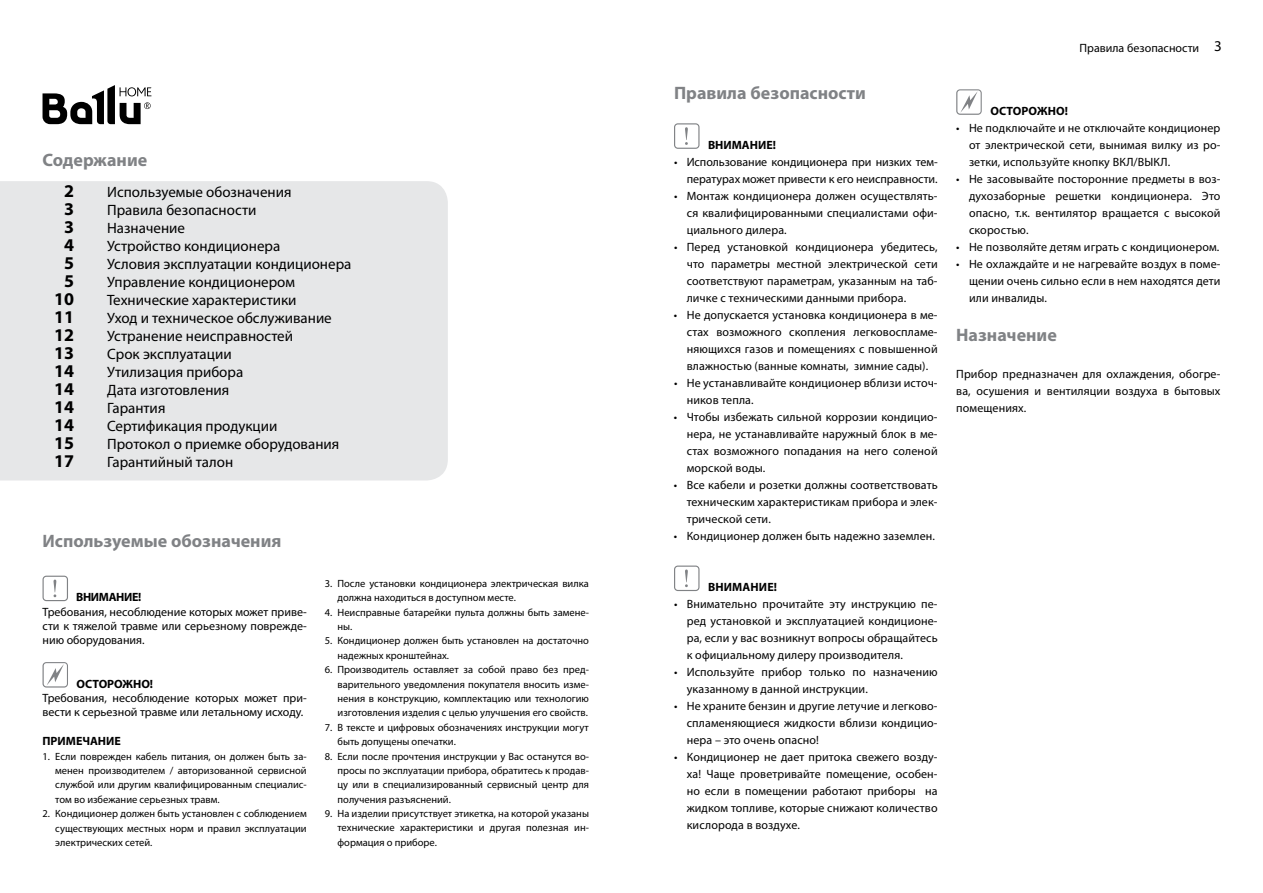
<style>
.page{position:relative;width:1263px;height:893px;background:#fff}
.page>*{position:absolute;margin:0;border:0;box-sizing:border-box;transform-origin:0 0}
.t1{font:700 18px "Myriad Pro";color:#808285}
.t2{font:700 18px "Myriad Pro";color:#000}
.t3{font:15px "Myriad Pro";color:#000}
.t4{font:12px/17px "Myriad Pro";letter-spacing:.01em;color:#000;text-align:justify}
.t5{font:700 12px "Myriad Pro";color:#000}
.t6{font:700 12px "Myriad Pro";letter-spacing:-.03em;color:#000}
.t7{font:10.5px/14.4px "Myriad Pro";color:#000;text-align:justify}
.s1{font-size:15px}
</style>
<div class="page">
<div style="left:0;top:181px;width:448px;height:299px;background:#e6e7e8"></div>
<svg style="left:43px;top:576px;width:25px;height:25px"></svg>
<svg style="left:43px;top:662px;width:25px;height:26px"></svg>
<svg style="left:674px;top:123px;width:25px;height:26px"></svg>
<svg style="left:674px;top:566px;width:25px;height:25px"></svg>
<svg style="left:956px;top:89px;width:26px;height:26px"></svg>
<svg style="left:43px;top:85px;width:108px;height:39px"></svg>
<h1 class="t1" style="left:43px;top:148px;width:106px">Содержание</h1>
<h1 class="t2" style="left:64px;top:180px;width:11px">2</h1>
<p class="t3" style="left:107px;top:183px;width:186px">Используемые обозначения</p>
<h1 class="t2" style="left:64px;top:198px;width:11px">3</h1>
<p class="t3" style="left:107px;top:201px;width:151px">Правила безопасности</p>
<h1 class="t2" style="left:64px;top:216px;width:11px">3</h1>
<p class="t3" style="left:107px;top:219px;width:79px">Назначение</p>
<h1 class="t2" style="left:64px;top:234px;width:11px">4</h1>
<p class="t3" style="left:107px;top:237px;width:175px">Устройство кондиционера</p>
<h1 class="t2" style="left:64px;top:252px;width:11px">5</h1>
<p class="t3" style="left:107px;top:255px;width:246px">Условия эксплуатации кондиционера</p>
<h1 class="t2" style="left:64px;top:270px;width:11px">5</h1>
<p class="t3" style="left:107px;top:273px;width:189px">Управление кондиционером</p>
<h1 class="t2" style="left:54px;top:288px;width:21px">10</h1>
<p class="t3" style="left:107px;top:291px;width:191px">Технические характеристики</p>
<h1 class="t2" style="left:54px;top:306px;width:21px">11</h1>
<p class="t3" style="left:107px;top:309px;width:226px">Уход и техническое обслуживание</p>
<h1 class="t2" style="left:54px;top:324px;width:21px">12</h1>
<p class="t3" style="left:107px;top:327px;width:187px">Устранение неисправностей</p>
<h1 class="t2" style="left:54px;top:342px;width:21px">13</h1>
<p class="t3" style="left:107px;top:345px;width:126px">Срок эксплуатации</p>
<h1 class="t2" style="left:54px;top:360px;width:21px">14</h1>
<p class="t3" style="left:107px;top:363px;width:138px">Утилизация прибора</p>
<h1 class="t2" style="left:54px;top:378px;width:21px">14</h1>
<p class="t3" style="left:107px;top:381px;width:124px">Дата изготовления</p>
<h1 class="t2" style="left:54px;top:396px;width:21px">14</h1>
<p class="t3" style="left:107px;top:399px;width:60px">Гарантия</p>
<h1 class="t2" style="left:54px;top:414px;width:21px">14</h1>
<p class="t3" style="left:107px;top:417px;width:172px">Сертификация продукции</p>
<h1 class="t2" style="left:54px;top:432px;width:21px">15</h1>
<p class="t3" style="left:107px;top:435px;width:234px">Протокол о приемке оборудования</p>
<h1 class="t2" style="left:54px;top:450px;width:21px">17</h1>
<p class="t3" style="left:107px;top:453px;width:128px">Гарантийный талон</p>
<h1 class="t1" style="left:43px;top:530px;width:240px">Используемые обозначения</h1>
<p class="t6" style="left:76px;top:589px;width:67px">ВНИМАНИЕ!</p>
<p class="t4" style="left:43px;top:604px;width:265px;line-height:14.4px">Требования, несоблюдение которых может приве&shy;сти к тяжелой травме или серьезному поврежде&shy;нию оборудования.</p>
<p class="t5" style="left:77px;top:676px;width:78px">ОСТОРОЖНО!</p>
<p class="t4" style="left:43px;top:691px;width:266px;line-height:14.4px">Требования, несоблюдение которых может при&shy;вести к серьезной травме или летальному исходу.</p>
<p class="t5" style="left:43px;top:733px;width:80px">ПРИМЕЧАНИЕ</p>
<p class="t7" style="left:55px;top:749px;width:253px;text-indent:-13px">1. Если поврежден кабель питания, он должен быть за&shy;менен производителем / авторизованной сервисной службой или другим квалифицированным специалис&shy;том во избежание серьезных травм.</p>
<p class="t7" style="left:55px;top:806px;width:253px;text-indent:-13px">2. Кондиционер должен быть установлен с соблюдением существующих местных норм и правил эксплуатации электрических сетей.</p>
<p class="t7" style="left:337px;top:576px;width:253px;text-indent:-13px">3. После установки кондиционера электрическая вилка должна находиться в доступном месте.</p>
<p class="t7" style="left:337px;top:605px;width:252px;text-indent:-13px">4. Неисправные батарейки пульта должны быть замене&shy;ны.</p>
<p class="t7" style="left:337px;top:633px;width:253px;text-indent:-13px">5. Кондиционер должен быть установлен на достаточно надежных кронштейнах.</p>
<p class="t7" style="left:337px;top:662px;width:253px;text-indent:-13px">6. Производитель оставляет за собой право без пред&shy;варительного уведомления покупателя вносить изме&shy;нения в конструкцию, комплектацию или технологию изготовления изделия с целью улучшения его свойств.</p>
<p class="t7" style="left:337px;top:720px;width:253px;text-indent:-13px">7. В тексте и цифровых обозначениях инструкции могут быть допущены опечатки.</p>
<p class="t7" style="left:337px;top:749px;width:253px;text-indent:-13px">8. Если после прочтения инструкции у Вас останутся во&shy;просы по эксплуатации прибора, обратитесь к продав&shy;цу или в специализированный сервисный центр для получения разъяснений.</p>
<p class="t7" style="left:337px;top:806px;width:253px;text-indent:-13px">9. На изделии присутствует этикетка, на которой указаны технические характеристики и другая полезная ин&shy;формация о приборе.</p>
<h1 class="t1" style="left:674px;top:81px;width:193px">Правила безопасности</h1>
<p class="t5" style="left:708px;top:137px;width:69px">ВНИМАНИЕ!</p>
<p class="t4" style="left:674px;top:153px;width:265px;text-align:right">• Использование кондиционера при низких тем&shy;пературах может привести к его неисправности.</p>
<p class="t4" style="left:687px;top:187px;width:252px;text-indent:-13px">• Монтаж кондиционера должен осуществлять&shy;ся квалифицированными специалистами офи&shy;циального дилера.</p>
<p class="t4" style="left:687px;top:238px;width:252px;text-indent:-13px">• Перед установкой кондиционера убедитесь, что параметры местной электрической сети соответствуют параметрам, указанным на таб&shy;личке с техническими данными прибора.</p>
<p class="t4" style="left:687px;top:306px;width:252px;text-indent:-13px">• Не допускается установка кондиционера в ме&shy;стах возможного скопления легковоспламе&shy;няющихся газов и помещениях с повышенной влажностью (ванные комнаты, зимние сады).</p>
<p class="t4" style="left:687px;top:374px;width:252px;text-indent:-13px">• Не устанавливайте кондиционер вблизи источ&shy;ников тепла.</p>
<p class="t4" style="left:687px;top:408px;width:252px;text-indent:-13px">• Чтобы избежать сильной коррозии кондицио&shy;нера, не устанавливайте наружный блок в ме&shy;стах возможного попадания на него соленой морской воды.</p>
<p class="t4" style="left:687px;top:476px;width:252px;text-indent:-13px">• Все кабели и розетки должны соответствовать техническим характеристикам прибора и элек&shy;трической сети.</p>
<p class="t4" style="left:674px;top:527px;width:263px">• Кондиционер должен быть надежно заземлен.</p>
<p class="t5" style="left:708px;top:579px;width:70px">ВНИМАНИЕ!</p>
<p class="t4" style="left:687px;top:595px;width:252px;text-indent:-13px">• Внимательно прочитайте эту инструкцию пе&shy;ред установкой и эксплуатацией кондиционе&shy;ра, если у вас возникнут вопросы обращайтесь к официальному дилеру производителя.</p>
<p class="t4" style="left:687px;top:663px;width:252px;text-indent:-13px">• Используйте прибор только по назначению указанному в данной инструкции.</p>
<p class="t4" style="left:687px;top:697px;width:252px;text-indent:-13px">• Не храните бензин и другие летучие и легково&shy;спламеняющиеся жидкости вблизи кондицио&shy;нера – это очень опасно!</p>
<p class="t4" style="left:687px;top:748px;width:252px;text-indent:-13px">• Кондиционер не дает притока свежего возду&shy;ха! Чаще проветривайте помещение, особен&shy;но если в помещении работают приборы на жидком топливе, которые снижают количество кислорода в воздухе.</p>
<p class="t4" style="left:1079px;top:39px;width:144px">Правила безопасности <span class="s1">3</span></p>
<p class="t5" style="left:990px;top:103px;width:79px">ОСТОРОЖНО!</p>
<p class="t4" style="left:969px;top:119px;width:253px;text-indent:-13px">• Не подключайте и не отключайте кондиционер от электрической сети, вынимая вилку из ро&shy;зетки, используйте кнопку ВКЛ/ВЫКЛ.</p>
<p class="t4" style="left:969px;top:170px;width:253px;text-indent:-13px">• Не засовывайте посторонние предметы в воз&shy;духозаборные решетки кондиционера. Это опасно, т.к. вентилятор вращается с высокой скоростью.</p>
<p class="t4" style="left:956px;top:238px;width:265px">• Не позволяйте детям играть с кондиционером.</p>
<p class="t4" style="left:969px;top:255px;width:253px;text-indent:-13px">• Не охлаждайте и не нагревайте воздух в поме&shy;щении очень сильно если в нем находятся дети или инвалиды.</p>
<h1 class="t1" style="left:956px;top:323px;width:102px">Назначение</h1>
<p class="t4" style="left:956px;top:366px;width:266px">Прибор предназначен для охлаждения, обогре&shy;ва, осушения и вентиляции воздуха в бытовых помещениях.</p>
</div>
